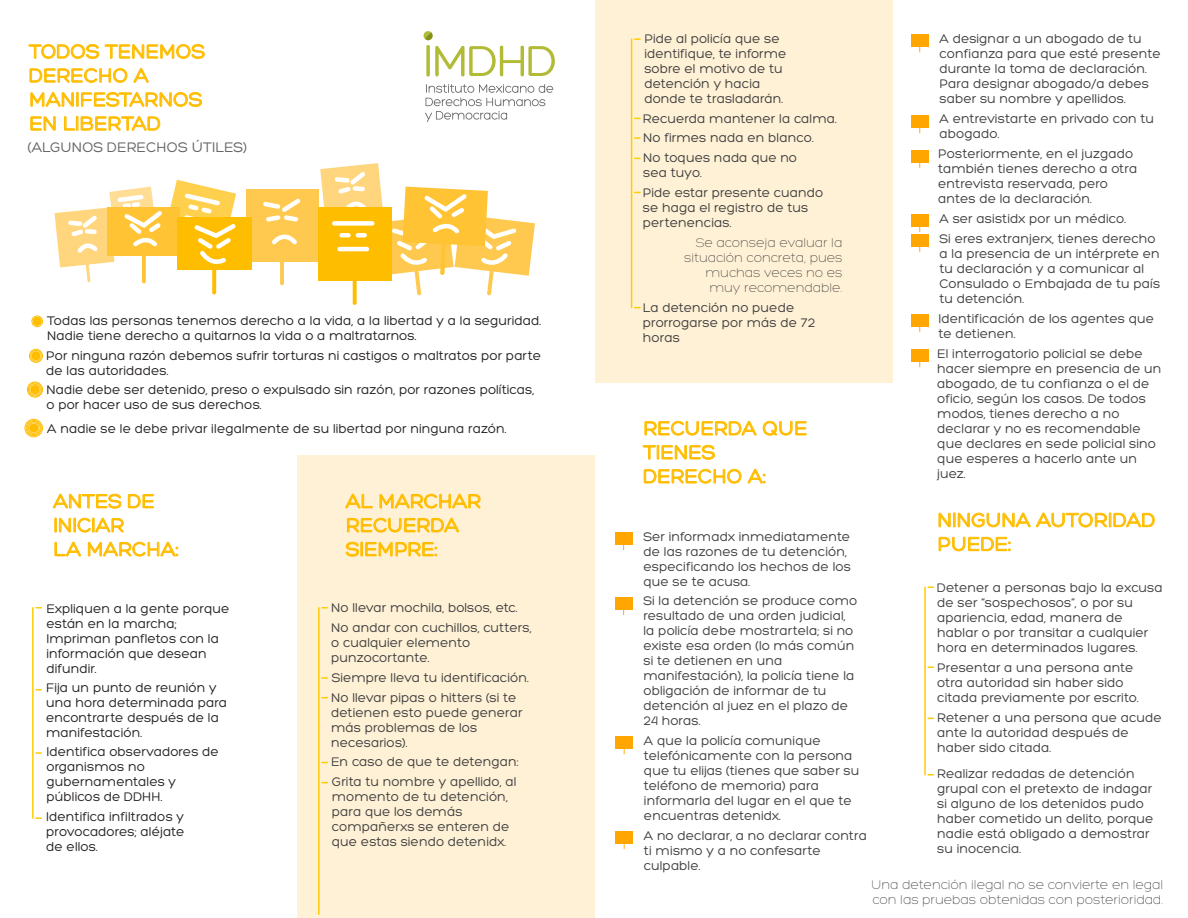
<style>
.page{position:relative;width:1188px;height:918px;background:#fff}
.page>*{position:absolute;margin:0;border:0;box-sizing:border-box;transform-origin:0 0}
.t1{font:21px/24px "Hero";color:#ffbd00}
.t2{font:15px "Hero";color:#636366}
.t3{font:13.5px/15px "Hero";color:#3e3e3f}
.t4{font:13.5px/15px "Hero";color:#231f20}
.t5{font:300 13.5px/15px "Hero";color:#3e3e3f;text-align:right}
</style>
<div class="page">
<div style="left:297px;top:456px;width:297px;height:462px;background:#fff1d5"></div>
<div style="left:595px;top:0;width:297px;height:382px;background:#fff1d5"></div>
<svg style="left:29px;top:44px;width:176px;height:15px"></svg>
<svg style="left:29px;top:68px;width:120px;height:15px"></svg>
<svg style="left:30px;top:92px;width:172px;height:15px"></svg>
<svg style="left:30px;top:116px;width:26px;height:15px"></svg>
<svg style="left:64px;top:116px;width:97px;height:15px"></svg>
<hr style="left:142px;top:233px;width:4px;height:50px;background:#ffc334;border-radius:2px">
<hr style="left:280px;top:235px;width:4px;height:50px;background:#ffc950;border-radius:2px">
<div style="left:246px;top:189px;width:72px;height:73px;background:#ffc950"></div>
<svg style="left:263px;top:198px;width:38px;height:47px"></svg>
<svg style="left:353px;top:254px;width:4px;height:51px"></svg>
<div style="left:318px;top:207px;width:74px;height:74px;background:#ffbd00"></div>
<svg style="left:320px;top:163px;width:215px;height:132px"></svg>
<div style="left:334px;top:221px;width:38px;height:5px;background:#fff"></div>
<svg style="left:212px;top:243px;width:4px;height:52px"></svg>
<div style="left:177px;top:218px;width:75px;height:52px;background:#ffbd00"></div>
<svg style="left:55px;top:180px;width:184px;height:102px"></svg>
<svg style="left:425px;top:84px;width:128px;height:38px"></svg>
<svg style="left:424px;top:31px;width:131px;height:46px"></svg>
<div style="left:31px;top:316px;width:12px;height:11px;border:1px solid #ffbd00;border-radius:50%"></div>
<div style="left:33px;top:317px;width:9px;height:9px;background:#ffbd00;border-radius:50%"></div>
<div style="left:30px;top:350px;width:12px;height:12px;border:1px solid #ffbd00;border-radius:50%"></div>
<div style="left:29px;top:349px;width:14px;height:14px;border:1px solid #ffbd00;border-radius:50%"></div>
<div style="left:31px;top:351px;width:10px;height:9px;background:#ffbd00;border-radius:50%"></div>
<div style="left:29px;top:384px;width:12px;height:11px;border:1px solid #ffbd00;border-radius:50%"></div>
<div style="left:28px;top:383px;width:14px;height:14px;border:1px solid #ffbd00;border-radius:50%"></div>
<div style="left:27px;top:382px;width:16px;height:16px;border:1px solid #ffbd00;border-radius:50%"></div>
<div style="left:30px;top:385px;width:10px;height:9px;background:#ffbd00;border-radius:50%"></div>
<div style="left:28px;top:422px;width:11px;height:12px;border:1px solid #ffbd00;border-radius:50%"></div>
<div style="left:27px;top:421px;width:14px;height:14px;border:1px solid #ffbd00;border-radius:50%"></div>
<div style="left:26px;top:420px;width:16px;height:16px;border:1px solid #ffbd00;border-radius:50%"></div>
<div style="left:25px;top:419px;width:18px;height:18px;border:1px solid #ffbd00;border-radius:50%"></div>
<div style="left:29px;top:423px;width:9px;height:10px;background:#ffbd00;border-radius:50%"></div>
<svg style="left:53px;top:493px;width:69px;height:16px"></svg>
<svg style="left:128px;top:494px;width:26px;height:15px"></svg>
<svg style="left:54px;top:517px;width:70px;height:16px"></svg>
<svg style="left:54px;top:541px;width:27px;height:16px"></svg>
<svg style="left:88px;top:541px;width:90px;height:16px"></svg>
<svg style="left:345px;top:493px;width:28px;height:16px"></svg>
<svg style="left:379px;top:493px;width:102px;height:16px"></svg>
<svg style="left:347px;top:517px;width:112px;height:16px"></svg>
<svg style="left:345px;top:541px;width:92px;height:16px"></svg>
<svg style="left:644px;top:421px;width:163px;height:15px"></svg>
<svg style="left:643px;top:445px;width:72px;height:15px"></svg>
<svg style="left:643px;top:469px;width:99px;height:15px"></svg>
<svg style="left:748px;top:469px;width:17px;height:15px"></svg>
<div style="left:615px;top:532px;width:17px;height:12px;background:#ffa700"></div>
<div style="left:615px;top:597px;width:17px;height:12px;background:#ffa700"></div>
<div style="left:615px;top:736px;width:18px;height:13px;background:#ffa700"></div>
<div style="left:911px;top:34px;width:18px;height:13px;background:#ffa700"></div>
<div style="left:615px;top:831px;width:18px;height:12px;background:#ffa700"></div>
<div style="left:911px;top:115px;width:18px;height:13px;background:#ffa700"></div>
<div style="left:911px;top:150px;width:18px;height:12px;background:#ffa700"></div>
<div style="left:911px;top:214px;width:18px;height:13px;background:#ffa700"></div>
<div style="left:911px;top:234px;width:18px;height:12px;background:#ffa700"></div>
<div style="left:911px;top:314px;width:18px;height:13px;background:#ffa700"></div>
<hr style="left:32px;top:608px;width:2px;height:210px;background:#fc0">
<hr style="left:318px;top:608px;width:2px;height:306px;background:#fc0">
<hr style="left:631px;top:39px;width:1px;height:269px;background:#fc0">
<hr style="left:924px;top:587px;width:2px;height:188px;background:#fc0">
<svg style="left:938px;top:512px;width:217px;height:16px"></svg>
<svg style="left:938px;top:537px;width:73px;height:15px"></svg>
<div style="left:911px;top:349px;width:18px;height:13px;background:#ffa700"></div>
<h1 class="t1" style="left:29px;top:40px;width:177px">TODOS TENEMOS<br>DERECHO A<br>MANIFESTARNOS<br>EN LIBERTAD</h1>
<p class="t2" style="left:28px;top:139px;width:221px">(ALGUNOS DERECHOS ÚTILES)</p>
<p class="t4" style="left:47px;top:313px;width:496px">Todas las personas tenemos derecho a la vida, a la libertad y a la seguridad.<br>Nadie tiene derecho a quitarnos la vida o a maltratarnos.</p>
<p class="t4" style="left:46px;top:348px;width:496px">Por ninguna razón debemos sufrir torturas ni castigos o maltratos por parte de las autoridades.</p>
<p class="t4" style="left:46px;top:382px;width:489px">Nadie debe ser detenido, preso o expulsado sin razón, por razones políticas, o por hacer uso de sus derechos.</p>
<p class="t4" style="left:47px;top:421px;width:461px">A nadie se le debe privar ilegalmente de su libertad por ninguna razón.</p>
<h1 class="t1" style="left:53px;top:489px;width:127px">ANTES DE<br>INICIAR<br>LA MARCHA:</h1>
<h1 class="t1" style="left:346px;top:489px;width:137px">AL MARCHAR<br>RECUERDA<br>SIEMPRE:</h1>
<p class="t4" style="left:47px;top:601px;width:184px">Expliquen a la gente porque están en la marcha;<br>Impriman panfletos con la información que desean difundir.</p>
<p class="t4" style="left:46px;top:681px;width:183px">Fija un punto de reunión y una hora determinada para encontrarte después de la manifestación.</p>
<p class="t4" style="left:47px;top:745px;width:174px">Identifica observadores de organismos no gubernamentales y públicos de DDHH.</p>
<p class="t4" style="left:46px;top:809px;width:140px;text-align:justify">Identifica infiltrados y provocadores; aléjate de ellos.</p>
<p class="t3" style="left:331px;top:598px;width:202px;line-height:20px">No llevar mochila, bolsos, etc.<br>No andar con cuchillos, cutters,</p>
<p class="t3" style="left:331px;top:635px;width:141px">o cualquier elemento punzocortante.</p>
<p class="t3" style="left:331px;top:668px;width:200px;line-height:19.8px">Siempre lleva tu identificación.<br>No llevar pipas o hitters (si te</p>
<p class="t3" style="left:331px;top:705px;width:193px">detienen esto puede generar más problemas de los necesarios).</p>
<p class="t3" style="left:332px;top:774px;width:186px">Grita tu nombre y apellido, al momento de tu detención, para que los demás compañerxs se enteren de que estas siendo detenidx.</p>
<p class="t3" style="left:331px;top:755px;width:190px">En caso de que te detengan:</p>
<p class="t3" style="left:644px;top:31px;width:144px">Pide al policía que se identifique, te informe sobre el motivo de tu detención y hacia donde te trasladarán.</p>
<p class="t3" style="left:643px;top:108px;width:196px;line-height:19.8px">Recuerda mantener la calma.<br>No firmes nada en blanco.<br>No toques nada que no</p>
<p class="t3" style="left:643px;top:163px;width:182px;line-height:19.8px">sea tuyo.<br>Pide estar presente cuando</p>
<p class="t3" style="left:643px;top:200px;width:167px">se haga el registro de tus pertenencias.</p>
<p class="t5" style="left:684px;top:235px;width:160px">Se aconseja evaluar la situación concreta, pues muchas veces no es muy recomendable.</p>
<p class="t3" style="left:643px;top:300px;width:174px">La detención no puede prorrogarse por más de 72 horas</p>
<h1 class="t1" style="left:643px;top:416px;width:166px">RECUERDA QUE<br>TIENES<br>DERECHO A:</h1>
<p class="t3" style="left:643px;top:529px;width:209px">Ser informadx inmediatamente de las razones de tu detención, especificando los hechos de los que se te acusa.</p>
<p class="t3" style="left:643px;top:594px;width:215px">Si la detención se produce como resultado de una orden judicial, la policía debe mostrartela; si no existe esa orden (lo más común si te detienen en una manifestación), la policía tiene la obligación de informar de tu detención al juez en el plazo de<br>24 horas.</p>
<p class="t3" style="left:644px;top:733px;width:217px">A que la policía comunique telefónicamente con la persona que tu elijas (tienes que saber su teléfono de memoria) para informarla del lugar en el que te encuentras detenidx.</p>
<p class="t3" style="left:644px;top:828px;width:225px">A no declarar, a no declarar contra ti mismo y a no confesarte culpable.</p>
<p class="t3" style="left:940px;top:31px;width:223px">A designar a un abogado de tu confianza para que esté presente durante la toma de declaración.<br>Para designar abogado/a debes saber su nombre y apellidos.</p>
<p class="t3" style="left:940px;top:111px;width:216px">A entrevistarte en privado con tu abogado.</p>
<p class="t3" style="left:938px;top:146px;width:201px">Posteriormente, en el juzgado también tienes derecho a otra entrevista reservada, pero antes de la declaración.</p>
<p class="t3" style="left:940px;top:211px;width:188px">A ser asistidx por un médico.</p>
<p class="t3" style="left:940px;top:231px;width:222px">Si eres extranjerx, tienes derecho a la presencia de un intérprete en tu declaración y a comunicar al<br>Consulado o Embajada de tu país tu detención.</p>
<p class="t3" style="left:939px;top:311px;width:217px">Identificación de los agentes que te detienen.</p>
<p class="t3" style="left:937px;top:346px;width:226px">El interrogatorio policial se debe hacer siempre en presencia de un abogado, de tu confianza o el de oficio, según los casos. De todos modos, tienes derecho a no declarar y no es recomendable que declares en sede policial sino que esperes a hacerlo ante un juez.</p>
<h1 class="t1" style="left:938px;top:508px;width:219px">NINGUNA AUTORIDAD<br>PUEDE:</h1>
<p class="t3" style="left:937px;top:580px;width:227px">Detener a personas bajo la excusa de ser “sospechosos”, o por su apariencia, edad, manera de hablar o por transitar a cualquier hora en determinados lugares.</p>
<p class="t3" style="left:937px;top:660px;width:203px">Presentar a una persona ante otra autoridad sin haber sido citada previamente por escrito.</p>
<p class="t3" style="left:937px;top:710px;width:226px">Retener a una persona que acude ante la autoridad después de haber sido citada.</p>
<p class="t3" style="left:937px;top:766px;width:218px">Realizar redadas de detención grupal con el pretexto de indagar si alguno de los detenidos pudo haber cometido un delito, porque nadie está obligado a demostrar su inocencia.</p>
<p class="t5" style="left:871px;top:877px;width:294px;text-align:left">Una detención ilegal no se convierte en legal con las pruebas obtenidas con posterioridad.</p>
</div>
